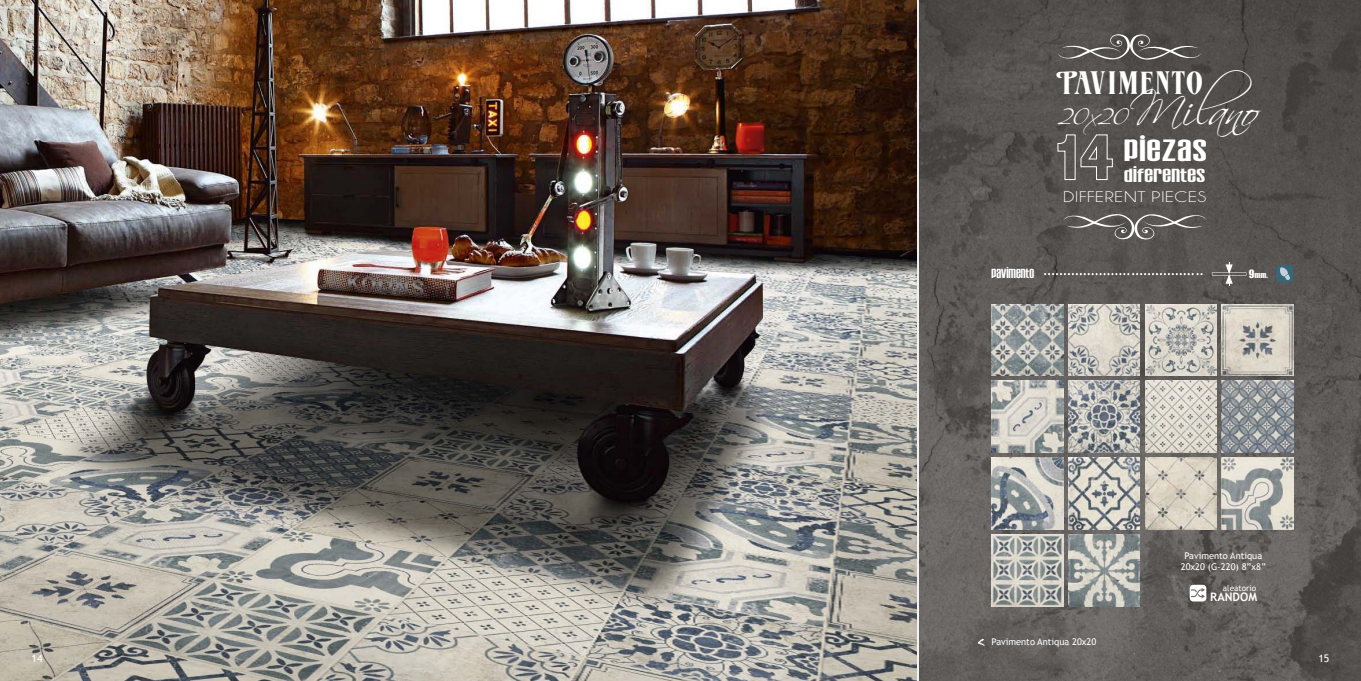
<style>
.page{position:relative;width:1361px;height:681px;background:#fff}
.page>*{position:absolute;margin:0;border:0;box-sizing:border-box;transform-origin:0 0}
.t1{font:45.45px "Scriptina";letter-spacing:-.035em;color:#fff}
.t2{font:31.5px "Establo";letter-spacing:.03em;color:#fff;scale:1.25 1}
.t3{font:30.3px "Verve";letter-spacing:.02em;color:#fff;scale:1.25 1}
.t4{font:19.5px "Establo";letter-spacing:.01em;color:#fff;scale:1.25 1}
.t5{font:15.6px "Champagne&Limousines";letter-spacing:.035em;color:#fff;scale:1.25 1}
.t6{font:13.5px "Establo";color:#fff}
.t7{font:700 11.7px "Trebuchet MS";color:#fff}
.t8{font:10.5px "Trebuchet MS";color:#fff}
.t9{font:9.3px/11.1px "Trebuchet MS";color:#fff;text-align:center}
.t10{font:8.25px "Trebuchet MS";color:#fff}
.t11{font:7.65px "Impact";color:#fff}
.s1{font-size:30.45px}
.s2{font-size:10.5px}
</style>
<div class="page">
<img style="left:0;top:0;width:917px;height:680px">
<svg style="left:918px;top:0;width:443px;height:680px;background:#5a5755"></svg>
<img style="left:917px;top:0;width:1px;height:680px">
<svg style="left:1057px;top:134px;width:56px;height:46px;background:#6a6765"></svg>
<svg style="left:1063px;top:212px;width:143px;height:29px;background:#6b6866"></svg>
<svg style="left:1058px;top:33px;width:143px;height:29px;background:#64615f"></svg>
<img style="left:1222px;top:381px;width:71px;height:71px">
<img style="left:1222px;top:457px;width:71px;height:72px">
<img style="left:992px;top:304px;width:71px;height:71px">
<img style="left:1222px;top:304px;width:71px;height:71px">
<img style="left:1068px;top:304px;width:72px;height:71px">
<img style="left:991px;top:457px;width:72px;height:72px">
<img style="left:1068px;top:457px;width:72px;height:72px">
<img style="left:1145px;top:457px;width:71px;height:72px">
<img style="left:1068px;top:534px;width:72px;height:71px">
<img style="left:1145px;top:304px;width:71px;height:71px">
<img style="left:991px;top:381px;width:72px;height:71px">
<img style="left:1068px;top:381px;width:72px;height:71px">
<img style="left:1145px;top:381px;width:71px;height:71px">
<img style="left:991px;top:534px;width:72px;height:72px">
<div style="left:1276px;top:265px;width:17px;height:17px;background:#366777;border-radius:4px"></div>
<svg style="left:1280px;top:267px;width:10px;height:13px"></svg>
<svg style="left:1212px;top:262px;width:34px;height:23px"></svg>
<svg style="left:1044px;top:273px;width:158px;height:2px"></svg>
<div style="left:1189px;top:584px;width:17px;height:17px;background:#fff;border-radius:4px"></div>
<svg style="left:1191px;top:588px;width:14px;height:10px"></svg>
<svg style="left:977px;top:638px;width:7px;height:8px"></svg>
<h1 class="t1" style="left:1058px;top:83px;width:201px"><span class="s1">20x20</span>Milano</h1>
<h3 class="t3" style="left:1055px;top:64px;width:120px">PAVIMENTO</h3>
<h2 class="t2" style="left:1124px;top:132px;width:67px">PIEZAS</h2>
<h3 class="t4" style="left:1124px;top:164px;width:66px">DIFERENTES</h3>
<h3 class="t5" style="left:1063px;top:188px;width:116px">DIFFERENT PIECES</h3>
<h3 class="t6" style="left:991px;top:265px;width:44px">PAVIMENTO</h3>
<p class="t11" style="left:1249px;top:268px;width:20px"><span class="s2">9</span>mm.</p>
<p class="t9" style="left:1181px;top:550px;width:86px">Pavimento Antiqua<br>20x20 (G-220) 8”x8”</p>
<p class="t9" style="left:991px;top:636px;width:106px">Pavimento Antiqua 20x20</p>
<p class="t10" style="left:1223px;top:583px;width:35px">aleatorio</p>
<p class="t7" style="left:1210px;top:589px;width:48px">RANDOM</p>
<p class="t8" style="left:32px;top:652px;width:13px">14</p>
<p class="t8" style="left:1318px;top:652px;width:13px">15</p>
</div>
